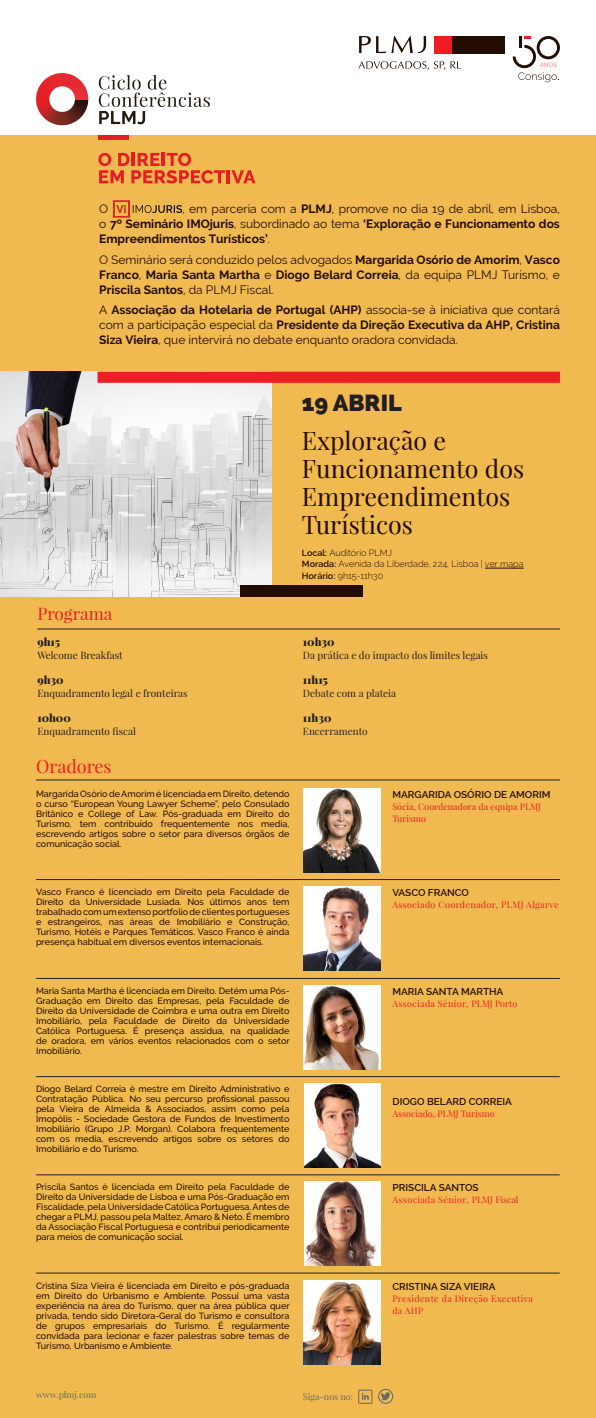
<style>
.page{position:relative;width:596px;height:1418px;background:#fff}
.page>*{position:absolute;margin:0;border:0;box-sizing:border-box;transform-origin:0 0}
.t1{font:25px/28px "Playfair Display";color:#230d02}
.Paragraph_Style_2{font:800 23.3px "Raleway";color:#231f20}
.t2{font:18px "Playfair Display";color:#ee1d23}
.t3{font:17px "Playfair Display";color:#ee1d23}
.t4{font:700 12px/15px "Raleway";color:#230d02;text-align:justify}
.t5{font:12px/15px "Raleway";color:#230d02;text-align:justify}
.t6{font:900 11px "Playfair Display";color:#231f20}
.t7{font:10px "Playfair Display";color:#231f20}
.t8{font:600 10px "Raleway";color:#230d02}
.t9{font:500 9px/10px "Raleway";color:#230d02;text-align:justify}
.t10{font:9px/12px "Playfair Display";letter-spacing:.04em;color:#ee1d23}
.t11{font:300 9px "Raleway";color:#230d02}
.t12{font:9px/12px "Playfair Display";color:#ee1d23}
.t13{font:9px "Playfair Display";color:#666969}
.s1{font-weight:400}
.s2{font-weight:700}
.s3{font-weight:600}
</style>
<div class="page">
<div style="left:0;top:135px;width:595px;height:1282px;background:#f1ba50"></div>
<img style="left:0;top:371px;width:271px;height:225px">
<div style="left:97px;top:371px;width:462px;height:12px;background:#ee1d23"></div>
<hr style="left:484px;top:568px;width:39px;height:1px;background:#230d02">
<div style="left:240px;top:585px;width:123px;height:11px;background:#230d02"></div>
<hr style="left:37px;top:627px;width:523px;height:2px;background:#231f20">
<svg style="left:36px;top:73px;width:52px;height:52px"></svg>
<svg style="left:99px;top:75px;width:111px;height:49px"></svg>
<svg style="left:98px;top:153px;width:157px;height:30px"></svg>
<hr style="left:98px;top:135px;width:30px;height:4px;background:#e41e25">
<svg style="left:358px;top:1389px;width:14px;height:14px"></svg>
<svg style="left:380px;top:1391px;width:10px;height:9px"></svg>
<div style="left:378px;top:1388px;width:15px;height:15px;border:1px solid #666969;border-radius:50%"></div>
<img style="left:303px;top:788px;width:78px;height:84px">
<img style="left:303px;top:886px;width:78px;height:85px">
<hr style="left:36px;top:779px;width:523px;height:1px;background:#231f20">
<hr style="left:36px;top:879px;width:523px;height:1px;background:#231f20">
<img style="left:113px;top:200px;width:68px;height:17px">
<svg style="left:512px;top:36px;width:47px;height:46px"></svg>
<div style="left:451px;top:36px;width:53px;height:17px;background:#230d02"></div>
<div style="left:434px;top:36px;width:17px;height:17px;background:#ee1d23"></div>
<svg style="left:359px;top:36px;width:67px;height:17px"></svg>
<svg style="left:358px;top:61px;width:102px;height:9px"></svg>
<img style="left:304px;top:1083px;width:77px;height:85px">
<img style="left:303px;top:985px;width:78px;height:84px">
<img style="left:303px;top:1280px;width:78px;height:84px">
<hr style="left:36px;top:1076px;width:523px;height:1px;background:#231f20">
<hr style="left:36px;top:1174px;width:523px;height:1px;background:#231f20">
<hr style="left:36px;top:977px;width:523px;height:1px;background:#231f20">
<svg style="left:304px;top:1181px;width:77px;height:85px;background:#b09a92"></svg>
<hr style="left:36px;top:1272px;width:523px;height:1px;background:#231f20">
<p class="t4" style="left:99px;top:201px;width:462px;text-indent:83px"><span class="s1">, em parceria com a</span> PLMJ<span class="s1">, promove no dia 19 de abril, em Lisboa, o</span> 7º Seminário IMOjuris<span class="s1">, subordinado ao tema</span> ‘Exploração e Funcionamento dos Empreendimentos Turísticos’<span class="s1">.</span></p>
<p class="t4" style="left:99px;top:252px;width:462px"><span class="s1">O Seminário será conduzido pelos advogados</span> Margarida Osório de Amorim<span class="s1">,</span> Vasco Franco<span class="s1">,</span> Maria Santa Martha <span class="s1">e</span> Diogo Belard Correia<span class="s1">, da equipa PLMJ Turismo, e </span>Priscila Santos<span class="s1">, da PLMJ Fiscal.</span></p>
<p class="t5" style="left:99px;top:302px;width:462px">A <span class="s2">Associação da Hotelaria de Portugal (AHP)</span> associa-se à iniciativa que contará com a participação especial da <span class="s2">Presidente da Direção Executiva da AHP, Cristina Siza Vieira</span>, que intervirá no debate enquanto oradora convidada.</p>
<p class="t5" style="left:99px;top:201px;width:11px">O</p>
<p class="t3" style="left:37px;top:603px;width:76px">Programa</p>
<p class="t6" style="left:37px;top:635px;width:24px">9h15</p>
<p class="t7" style="left:37px;top:649px;width:87px">Welcome Breakfast</p>
<p class="t6" style="left:37px;top:673px;width:28px">9h30</p>
<p class="t7" style="left:37px;top:687px;width:152px">Enquadramento legal e fronteiras</p>
<p class="t6" style="left:37px;top:711px;width:35px">10h00</p>
<p class="t7" style="left:37px;top:725px;width:100px">Enquadramento fiscal</p>
<p class="t2" style="left:36px;top:754px;width:77px">Oradores</p>
<p class="t9" style="left:36px;top:788px;width:255px">Margarida Osório de Amorim é licenciada em Direito, detendo o curso “European Young Lawyer Scheme”, pelo Consulado Britânico e College of Law. Pós-graduada em Direito do Turismo, tem contribuído frequentemente nos media, escrevendo artigos sobre o setor para diversos órgãos de comunicação social.</p>
<p class="Paragraph_Style_2" style="left:302px;top:389px;width:101px">19 ABRIL</p>
<p class="t1" style="left:302px;top:426px;width:224px">Exploração e<br>Funcionamento dos<br>Empreendimentos<br>Turísticos</p>
<p class="t11" style="left:302px;top:548px;width:92px"><span class="s3">Local:</span> Auditório PLMJ</p>
<p class="t11" style="left:302px;top:559px;width:223px"><span class="s3">Morada:</span> Avenida da Liberdade, 224, Lisboa | ver mapa</p>
<p class="t11" style="left:302px;top:570px;width:83px"><span class="s3">Horário:</span> 9h15-11h30</p>
<p class="t6" style="left:303px;top:635px;width:33px">10h30</p>
<p class="t7" style="left:303px;top:649px;width:186px">Da prática e do impacto dos limites legais</p>
<p class="t6" style="left:303px;top:673px;width:27px">11h15</p>
<p class="t7" style="left:303px;top:687px;width:95px">Debate com a plateia</p>
<p class="t6" style="left:303px;top:711px;width:30px">11h30</p>
<p class="t7" style="left:303px;top:725px;width:66px">Encerramento</p>
<p class="t8" style="left:392px;top:788px;width:160px">MARGARIDA OSÓRIO DE AMORIM</p>
<p class="t12" style="left:392px;top:800px;width:150px">Sócia, Coordenadora da equipa PLMJ<br>Turismo</p>
<p class="t9" style="left:36px;top:887px;width:255px">Vasco Franco é licenciado em Direito pela Faculdade de Direito da Universidade Lusíada. Nos últimos anos tem trabalhado com um extenso portfolio de clientes portugueses e estrangeiros, nas áreas de Imobiliário e Construção, Turismo, Hotéis e Parques Temáticos. Vasco Franco é ainda presença habitual em diversos eventos internacionais.</p>
<p class="t8" style="left:392px;top:886px;width:78px">VASCO FRANCO</p>
<p class="t10" style="left:392px;top:898px;width:168px">Associado Coordenador, PLMJ Algarve</p>
<p class="t9" style="left:36px;top:985px;width:255px">Maria Santa Martha é licenciada em Direito. Detém uma Pós-Graduação em Direito das Empresas, pela Faculdade de Direito da Universidade de Coimbra e uma outra em Direito Imobiliário, pela Faculdade de Direito da Universidade Católica Portuguesa. É presença assídua, na qualidade de oradora, em vários eventos relacionados com o setor Imobiliário.</p>
<p class="t9" style="left:36px;top:1083px;width:255px">Diogo Belard Correia é mestre em Direito Administrativo e Contratação Pública. No seu percurso profissional passou pela Vieira de Almeida &amp; Associados, assim como pela Imopólis - Sociedade Gestora de Fundos de Investimento Imobiliário (Grupo J.P. Morgan). Colabora frequentemente com os media, escrevendo artigos sobre os setores do Imobiliário e do Turismo.</p>
<p class="t9" style="left:36px;top:1182px;width:255px">Priscila Santos é licenciada em Direito pela Faculdade de Direito da Universidade de Lisboa e uma Pós-Graduação em Fiscalidade, pela Universidade Católica Portuguesa. Antes de chegar a PLMJ, passou pela Maltez, Amaro &amp; Neto. É membro da Associação Fiscal Portuguesa e contribui periodicamente para meios de comunicação social.</p>
<p class="t9" style="left:36px;top:1280px;width:255px">Cristina Siza Vieira é licenciada em Direito e pós-graduada em Direito do Urbanismo e Ambiente. Possui uma vasta experiência na área do Turismo, quer na área pública quer privada, tendo sido Diretora-Geral do Turismo e consultora de grupos empresariais do Turismo. É regularmente convidada para lecionar e fazer palestras sobre temas de Turismo, Urbanismo e Ambiente.</p>
<p class="t8" style="left:392px;top:985px;width:112px">MARIA SANTA MARTHA</p>
<p class="t10" style="left:392px;top:997px;width:126px">Associada Sénior, PLMJ Porto</p>
<p class="t8" style="left:392px;top:1095px;width:121px">DIOGO BELARD CORREIA</p>
<p class="t12" style="left:392px;top:1107px;width:103px">Associado, PLMJ Turismo</p>
<p class="t8" style="left:392px;top:1182px;width:87px">PRISCILA SANTOS</p>
<p class="t10" style="left:392px;top:1193px;width:127px">Associada Sénior, PLMJ Fiscal</p>
<p class="t8" style="left:392px;top:1280px;width:105px">CRISTINA SIZA VIEIRA</p>
<p class="t10" style="left:392px;top:1292px;width:142px">Presidente da Direção Executiva da AHP</p>
<p class="t13" style="left:36px;top:1388px;width:62px">www.plmj.com</p>
<p class="t13" style="left:303px;top:1390px;width:52px">Siga-nos no:</p>
</div>
